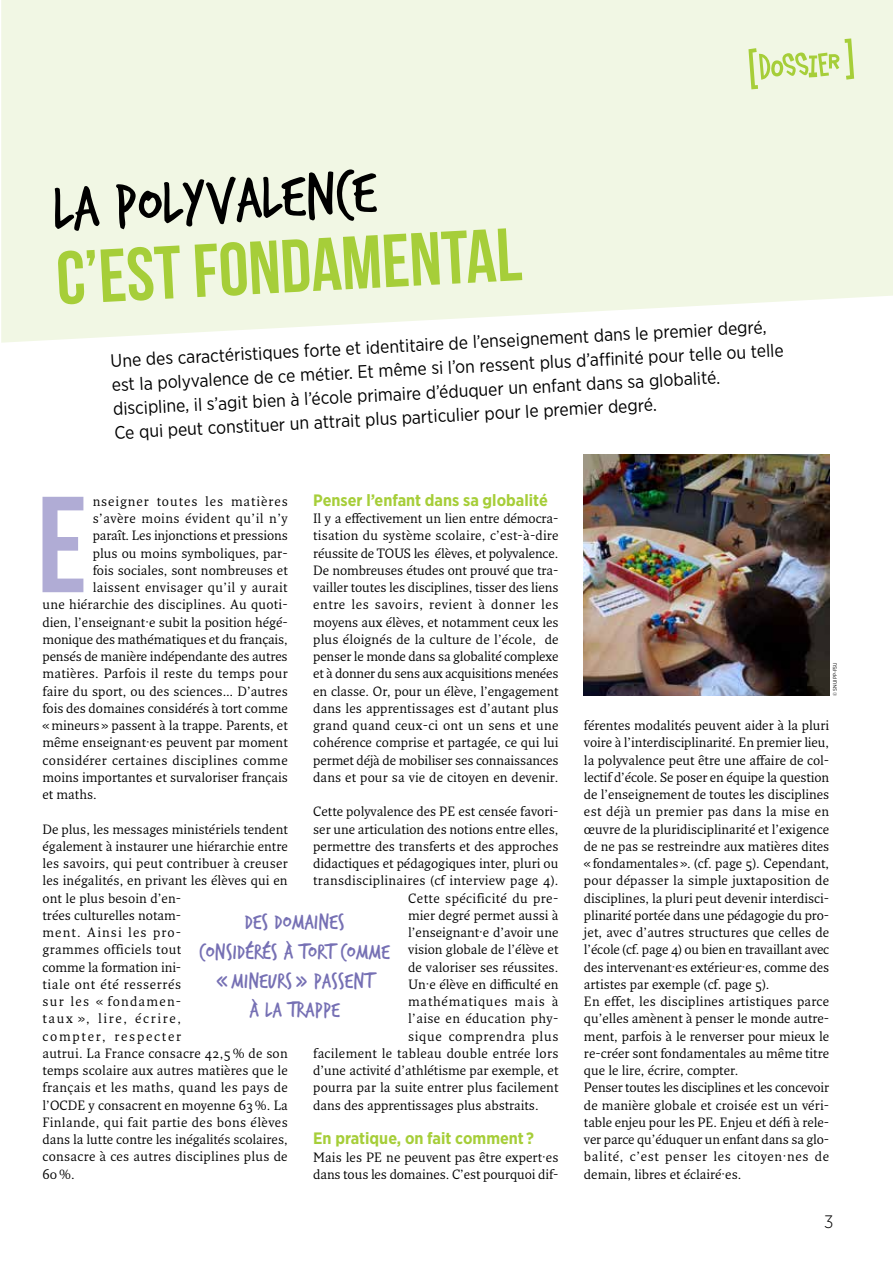
<style>
.page{position:relative;width:893px;height:1263px;background:#fff}
.page>*{position:absolute;margin:0;border:0;box-sizing:border-box;transform-origin:0 0}
.t1{font:136.35px "Bebas Neue";color:#b0acd5}
.t2{font:75px "Bebas Neue";color:#a6ce39}
.t3{font:64.5px "Trash Hand";color:#000}
.t4{font:22.8px/29.4px "Trash Hand";letter-spacing:.015em;color:#7670b4;text-align:center}
.t5{font:18px/24px "Gotham Narrow";color:#000}
.t6{font:300 18px "Gotham Narrow";color:#000}
.t7{font:700 16.5px "Gotham Narrow";color:#a6ce39}
.t8{font:13.2px/17.2px "Fresco";color:#000}
.t9{font:13.2px "Fresco";letter-spacing:.03em;color:#000}
.t10{font:13.2px "Fresco";letter-spacing:.025em;color:#000}
.t11{font:13.2px "Fresco";letter-spacing:.035em;color:#000}
.t12{font:13.2px "Fresco";letter-spacing:.07em;color:#000}
.t13{font:13.2px "Fresco";letter-spacing:.05em;color:#000}
.t14{font:13.2px "Fresco";letter-spacing:.055em;color:#000}
.t15{font:5.25px "Gotham Narrow";color:#000}
</style>
<div class="page">
<img style="left:584px;top:454px;width:245px;height:242px">
<svg style="left:1px;top:0;width:892px;height:343px;background:#f1f7e5"></svg>
<svg style="left:748px;top:38px;width:106px;height:51px;background:#e0edbd"></svg>
<h3 class="t3" style="left:51px;top:178px;width:325px;rotate:-3deg">LA POLYVALENCE</h3>
<h2 class="t2" style="left:54px;top:237px;width:467px;rotate:-3deg">c’est fondamental</h2>
<p class="t5" style="left:110px;top:349px;width:674px;rotate:-3deg">Une des caractéristiques forte et identitaire de l’enseignement dans le premier degré, est la polyvalence de ce métier. Et même si l’on ressent plus d’affi nité pour telle ou telle discipline, il s’agit bien à l’école primaire d’éduquer un enfant dans sa globalité.<br>Ce qui peut constituer un attrait plus particulier pour le premier degré.</p>
<p class="t7" style="left:313px;top:490px;width:236px">Penser l’enfant dans sa globalité</p>
<p class="t8" style="left:313px;top:510px;width:247px;text-align:justify">Il y a effectivement un lien entre démocra&shy;tisation du système scolaire, c’est-à-dire réussite de TOUS les élèves, et polyvalence.<br>De nombreuses études ont prouvé que tra&shy;vailler toutes les disciplines, tisser des liens entre les savoirs, revient à donner les moyens aux élèves, et notamment ceux les plus éloignés de la culture de l’école, de penser le monde dans sa globalité complexe et à donner du sens aux acquisitions menées en classe. Or, pour un élève, l’engagement dans les apprentissages est d’autant plus grand quand ceux-ci ont un sens et une cohérence comprise et partagée, ce qui lui permet déjà de mobiliser ses connaissances dans et pour sa vie de citoyen en devenir.</p>
<p class="t8" style="left:313px;top:803px;width:247px">Cette polyvalence des PE est censée favori-</p>
<p class="t8" style="left:313px;top:820px;width:247px">ser une articulation des notions entre elles,</p>
<p class="t8" style="left:313px;top:837px;width:247px">permettre des transferts et des approches</p>
<p class="t8" style="left:313px;top:855px;width:247px">didactiques et pédagogiques inter, pluri ou</p>
<p class="t10" style="left:313px;top:873px;width:247px">transdisciplinaires (cf interview page 4).</p>
<p class="t9" style="left:408px;top:890px;width:152px">Cette spécificité du pre-</p>
<p class="t8" style="left:408px;top:906px;width:152px">mier degré permet aussi à</p>
<p class="t8" style="left:408px;top:924px;width:152px">l’enseignant·e d’avoir une</p>
<p class="t8" style="left:408px;top:941px;width:152px">vision globale de l’élève et</p>
<p class="t8" style="left:408px;top:958px;width:152px">de valoriser ses réussites.</p>
<p class="t8" style="left:408px;top:975px;width:152px">Un·e élève en difficulté en</p>
<p class="t14" style="left:408px;top:994px;width:152px">mathématiques mais à</p>
<p class="t9" style="left:408px;top:1011px;width:152px">l’aise en éducation phy-</p>
<p class="t13" style="left:408px;top:1028px;width:152px">sique comprendra plus</p>
<p class="t10" style="left:313px;top:1045px;width:247px">facilement le tableau double entrée lors</p>
<p class="t8" style="left:313px;top:1062px;width:247px">d’une activité d’athlétisme par exemple, et</p>
<p class="t8" style="left:313px;top:1079px;width:247px">pourra par la suite entrer plus facilement</p>
<p class="t8" style="left:313px;top:1096px;width:227px">dans des apprentissages plus abstraits.</p>
<p class="t7" style="left:313px;top:1128px;width:222px">En pratique, on fait comment ?</p>
<p class="t8" style="left:313px;top:1148px;width:247px">Mais les PE ne peuvent pas être expert·es dans tous les domaines. C’est pourquoi dif-</p>
<h1 class="t1" style="left:37px;top:470px;width:52px">E</h1>
<p class="t12" style="left:93px;top:493px;width:197px">nseigner toutes les matières</p>
<p class="t11" style="left:93px;top:511px;width:197px">s’avère moins évident qu’il n’y</p>
<p class="t8" style="left:93px;top:527px;width:197px">paraît. Les injonctions et pressions</p>
<p class="t8" style="left:93px;top:544px;width:197px">plus ou moins symboliques, par-</p>
<p class="t8" style="left:93px;top:561px;width:197px">fois sociales, sont nombreuses et</p>
<p class="t9" style="left:93px;top:580px;width:196px">laissent envisager qu’il y aurait</p>
<p class="t8" style="left:43px;top:596px;width:247px">une hiérarchie des disciplines. Au quoti-</p>
<p class="t8" style="left:43px;top:613px;width:247px">dien, l’enseignant·e subit la position hégé-</p>
<p class="t8" style="left:43px;top:630px;width:247px">monique des mathématiques et du français,</p>
<p class="t8" style="left:43px;top:648px;width:247px">pensés de manière indépendante des autres</p>
<p class="t10" style="left:43px;top:666px;width:247px">matières. Parfois il reste du temps pour</p>
<p class="t8" style="left:43px;top:682px;width:247px">faire du sport, ou des sciences… D’autres</p>
<p class="t8" style="left:43px;top:699px;width:247px">fois des domaines considérés à tort comme</p>
<p class="t8" style="left:43px;top:717px;width:247px">«mineurs» passent à la trappe. Parents, et</p>
<p class="t8" style="left:43px;top:734px;width:247px">même enseignant·es peuvent par moment</p>
<p class="t9" style="left:43px;top:752px;width:247px">considérer certaines disciplines comme</p>
<p class="t8" style="left:43px;top:768px;width:247px">moins importantes et survaloriser français</p>
<p class="t8" style="left:43px;top:786px;width:56px">et maths.</p>
<p class="t8" style="left:43px;top:820px;width:247px">De plus, les messages ministériels tendent également à instaurer une hiérarchie entre les savoirs, qui peut contribuer à creuser les inégalités, en privant les élèves qui en ont le plus besoin d’en-<br>trées culturelles notam-<br>ment. Ainsi les pro-<br>grammes officiels tout<br>comme la formation ini-<br>tiale ont été resserrés<br>sur les « fondamen-<br>taux », lire, écrire,<br>compter, respecter<br>autrui. La France consacre 42,5 % de son temps scolaire aux autres matières que le français et les maths, quand les pays de l’OCDE y consacrent en moyenne 63%. La<br>Finlande, qui fait partie des bons élèves dans la lutte contre les inégalités scolaires, consacre à ces autres disciplines plus de<br>60%.</p>
<h3 class="t4" style="left:200px;top:908px;width:192px">DES DOMAINES<br>CONSIDÉRÉS À TORT COMME « MINEURS » PASSENT<br>À LA TRAPPE</h3>
<p class="t15" style="left:832px;top:696px;width:35px;rotate:-90deg">© SNUIPP-FSU</p>
<p class="t8" style="left:584px;top:717px;width:247px">férentes modalités peuvent aider à la pluri voire à l’interdisciplinarité. En premier lieu, la polyvalence peut être une affaire de col&shy;lectif d’école. Se poser en équipe la question de l’enseignement de toutes les disciplines est déjà un premier pas dans la mise en œuvre de la pluridisciplinarité et l’exigence de ne pas se restreindre aux matières dites «fondamentales». (cf. page 5). Cependant, pour dépasser la simple juxtaposition de disciplines, la pluri peut devenir interdisci&shy;plinarité portée dans une pédagogie du pro&shy;jet, avec d’autres structures que celles de l’école (cf. page 4) ou bien en travaillant avec des intervenant·es extérieur·es, comme des artistes par exemple (cf. page 5).<br>En effet, les disciplines artistiques parce qu’elles amènent à penser le monde autre&shy;ment, parfois à le renverser pour mieux le re-créer sont fondamentales au même titre que le lire, écrire, compter.<br>Penser toutes les disciplines et les concevoir de manière globale et croisée est un véri&shy;table enjeu pour les PE. Enjeu et défi à rele&shy;ver parce qu’éduquer un enfant dans sa glo&shy;balité, c’est penser les citoyen·nes de demain, libres et éclairé·es.</p>
<h3 class="t6" style="left:824px;top:1210px;width:11px">3</h3>
</div>
